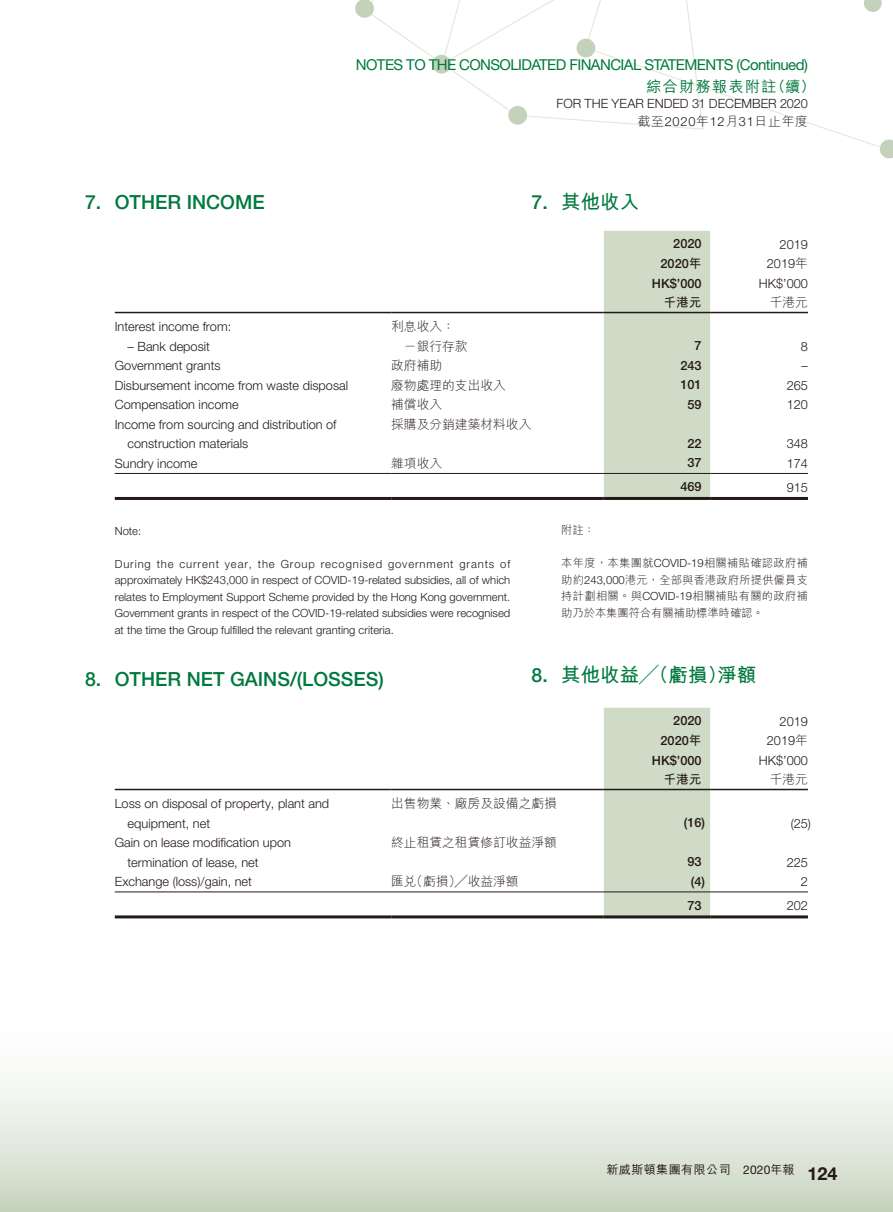
<style>
.page{position:relative;width:893px;height:1212px;background:#fff}
.page>*{position:absolute;margin:0;border:0;box-sizing:border-box;transform-origin:0 0}
.t1{font:500 19.5px "Helvetica Neue LT Std";color:#00793e}
.t2{font:700 19.5px "M Hei HK";color:#00793e}
.t3{font:700 18px "Helvetica Neue LT Std";color:#231916}
.t4{font:15px "Helvetica Neue LT Std";letter-spacing:-.04em;color:#00793e}
.t5{font:500 15px "M Hei HK";letter-spacing:.095em;color:#00793e}
.t6{font:300 12.75px/19.5px "Helvetica Neue LT Std";color:#231916}
.t7{font:300 12.75px "M Hei HK";color:#231916}
.t8{font:500 12.75px "Helvetica Neue LT Std";color:#231916}
.t9{font:700 12.75px "M Hei HK";color:#231916}
.t10{font:500 12px "M Hei HK";letter-spacing:.04em;color:#231916}
.t11{font:12px "Helvetica Neue LT Std";color:#231916}
.t12{font:300 11.25px/16.5px "Helvetica Neue LT Std";color:#231916}
.t13{font:300 11.25px/16.5px "M Hei HK";letter-spacing:.015em;color:#231916;text-align:justify}
.t14{font:300 11.25px "Helvetica Neue LT Std";letter-spacing:.075em;color:#231916}
.s1{font-family:"Helvetica Neue LT Std"}
.s2{font-family:"M Hei HK";font-weight:700}
.s3{font-family:"M Hei HK"}
.s4{font-family:"M Hei HK";font-weight:500}
</style>
<div class="page">
<svg style="left:386px;top:0;width:318px;height:130px"></svg>
<img style="left:496px;top:94px;width:43px;height:36px">
<svg style="left:508px;top:105px;width:20px;height:20px"></svg>
<img style="left:420px;top:43px;width:44px;height:43px">
<svg style="left:432px;top:54px;width:20px;height:20px"></svg>
<img style="left:564px;top:26px;width:44px;height:44px">
<svg style="left:576px;top:38px;width:20px;height:20px"></svg>
<img style="left:374px;top:16px;width:12px;height:9px">
<svg style="left:355px;top:0;width:19px;height:18px"></svg>
<svg style="left:841px;top:0;width:52px;height:159px"></svg>
<div style="left:0;top:962px;width:893px;height:250px;background:linear-gradient(to bottom,#fff,#d1dcc9)"></div>
<div style="left:604px;top:231px;width:106px;height:266px;background:#cfdac7"></div>
<hr style="left:115px;top:312px;width:276px;height:1px;background:#231916">
<hr style="left:391px;top:312px;width:213px;height:1px;background:#231916">
<hr style="left:604px;top:312px;width:106px;height:1px;background:#231916">
<hr style="left:710px;top:312px;width:98px;height:1px;background:#231916">
<hr style="left:115px;top:473px;width:276px;height:1px;background:#231916">
<hr style="left:391px;top:473px;width:213px;height:1px;background:#231916">
<hr style="left:604px;top:473px;width:106px;height:1px;background:#231916">
<hr style="left:710px;top:473px;width:98px;height:1px;background:#231916">
<hr style="left:115px;top:497px;width:276px;height:3px;background:#231916">
<hr style="left:391px;top:497px;width:213px;height:3px;background:#231916">
<hr style="left:604px;top:497px;width:106px;height:3px;background:#231916">
<hr style="left:710px;top:497px;width:98px;height:3px;background:#231916">
<div style="left:604px;top:708px;width:106px;height:207px;background:#cfdac7"></div>
<hr style="left:115px;top:789px;width:276px;height:1px;background:#231916">
<hr style="left:391px;top:789px;width:213px;height:1px;background:#231916">
<hr style="left:604px;top:789px;width:106px;height:1px;background:#231916">
<hr style="left:710px;top:789px;width:98px;height:1px;background:#231916">
<hr style="left:115px;top:891px;width:276px;height:1px;background:#231916">
<hr style="left:391px;top:891px;width:213px;height:1px;background:#231916">
<hr style="left:604px;top:891px;width:106px;height:1px;background:#231916">
<hr style="left:710px;top:891px;width:98px;height:1px;background:#231916">
<hr style="left:115px;top:915px;width:276px;height:3px;background:#231916">
<hr style="left:391px;top:915px;width:213px;height:3px;background:#231916">
<hr style="left:604px;top:915px;width:106px;height:3px;background:#231916">
<hr style="left:710px;top:915px;width:98px;height:3px;background:#231916">
<p class="t4" style="left:356px;top:56px;width:453px">NOTES TO THE CONSOLIDATED FINANCIAL STATEMENTS (Continued(</p>
<p class="t5" style="left:770px;top:75px;width:46px">（續(</p>
<p class="t5" style="left:646px;top:75px;width:131px">綜合財務報表附註</p>
<p class="t6" style="left:557px;top:93px;width:253px">FOR THE YEAR ENDED 31 DECEMBER 2020</p>
<p class="t7" style="left:638px;top:115px;width:172px">截至<span class="s1">2020</span>年<span class="s1">12</span>月<span class="s1">31</span>日止年度</p>
<h1 class="t1" style="left:85px;top:190px;width:18px">7.</h1>
<h1 class="t1" style="left:85px;top:667px;width:18px">8.</h1>
<h1 class="t1" style="left:115px;top:190px;width:151px">OTHER INCOME</h1>
<h1 class="t1" style="left:531px;top:190px;width:18px">7.</h1>
<p class="t6" style="left:115px;top:317px;width:118px">Interest income from:</p>
<p class="t7" style="left:391px;top:320px;width:65px">利息收入：</p>
<p class="t6" style="left:128px;top:336px;width:84px">– Bank deposit</p>
<p class="t7" style="left:404px;top:339px;width:65px">－銀行存款</p>
<p class="t6" style="left:115px;top:356px;width:107px">Government grants</p>
<p class="t7" style="left:391px;top:359px;width:52px">政府補助</p>
<p class="t6" style="left:115px;top:375px;width:235px">Disbursement income from waste disposal</p>
<p class="t7" style="left:391px;top:378px;width:116px">廢物處理的支出收入</p>
<p class="t6" style="left:115px;top:395px;width:125px">Compensation income</p>
<p class="t6" style="left:115px;top:414px;width:223px">Income from sourcing and distribution of</p>
<p class="t6" style="left:128px;top:434px;width:122px">construction materials</p>
<p class="t7" style="left:391px;top:398px;width:52px">補償收入</p>
<p class="t7" style="left:391px;top:417px;width:142px">採購及分銷建築材料收入</p>
<p class="t6" style="left:115px;top:453px;width:84px">Sundry income</p>
<p class="t7" style="left:391px;top:456px;width:52px">雜項收入</p>
<p class="t12" style="left:115px;top:522px;width:28px">Note:</p>
<p class="t12" style="left:281px;top:555px;width:36px">Group</p>
<p class="t12" style="left:115px;top:555px;width:397px">During<br>approximately HK$243,000 in respect of COVID-19-related subsidies, all of which relates to Employment Support Scheme provided by the Hong Kong government.<br>Government grants in respect of the COVID-19-related subsidies were recognised at the time the Group fulfilled the relevant granting criteria.</p>
<h1 class="t1" style="left:115px;top:667px;width:271px">OTHER NET GAINS (/ LOSSES(</h1>
<p class="t12" style="left:157px;top:555px;width:18px">the</p>
<p class="t12" style="left:258px;top:555px;width:18px">the</p>
<p class="t14" style="left:321px;top:557px;width:63px">recognised</p>
<p class="t12" style="left:500px;top:555px;width:12px">of</p>
<p class="t14" style="left:180px;top:557px;width:41px">current</p>
<p class="t14" style="left:388px;top:557px;width:67px">government</p>
<p class="t12" style="left:459px;top:555px;width:36px">grants</p>
<p class="t12" style="left:225px;top:555px;width:29px">year,</p>
<h1 class="t1" style="left:531px;top:664px;width:18px">8.</h1>
<h1 class="t2" style="left:561px;top:187px;width:79px">其他收入</h1>
<p class="t8" style="left:673px;top:236px;width:30px">2020</p>
<p class="t8" style="left:660px;top:256px;width:43px">2020<span class="s2">年</span></p>
<p class="t8" style="left:652px;top:275px;width:51px">HK ’$ 000</p>
<p class="t9" style="left:663px;top:293px;width:40px">千港元</p>
<p class="t8" style="left:694px;top:338px;width:9px">7</p>
<p class="t8" style="left:680px;top:357px;width:23px">243</p>
<p class="t8" style="left:680px;top:377px;width:23px">101</p>
<p class="t8" style="left:687px;top:396px;width:16px">59</p>
<p class="t8" style="left:687px;top:435px;width:16px">22</p>
<p class="t8" style="left:687px;top:455px;width:16px">37</p>
<p class="t8" style="left:680px;top:479px;width:23px">469</p>
<p class="t6" style="left:780px;top:234px;width:30px">2019</p>
<p class="t6" style="left:767px;top:254px;width:43px">2019<span class="s3">年</span></p>
<p class="t6" style="left:759px;top:273px;width:51px">HK ‘$ 000</p>
<p class="t7" style="left:770px;top:296px;width:40px">千港元</p>
<p class="t6" style="left:801px;top:336px;width:9px">8</p>
<p class="t6" style="left:802px;top:356px;width:8px">–</p>
<p class="t6" style="left:787px;top:375px;width:23px">265</p>
<p class="t6" style="left:787px;top:395px;width:23px">120</p>
<p class="t6" style="left:787px;top:434px;width:23px">348</p>
<p class="t6" style="left:787px;top:453px;width:23px">174</p>
<p class="t6" style="left:787px;top:477px;width:23px">915</p>
<p class="t13" style="left:561px;top:522px;width:35px">附註：</p>
<p class="t13" style="left:561px;top:555px;width:248px">本年度，本集團就<span class="s1">COVID-19</span>相關補貼確認政府補助約<span class="s1">243,000</span>港元，全部與香港政府所提供僱員支持計劃相關。與<span class="s1">COVID-19</span>相關補貼有關的政府補助乃於本集團符合有關補助標準時確認。</p>
<h1 class="t2" style="left:561px;top:661px;width:167px">其他收益╱（虧損）</h1>
<h1 class="t2" style="left:717px;top:661px;width:40px">淨額</h1>
<p class="t8" style="left:673px;top:713px;width:30px">2020</p>
<p class="t8" style="left:660px;top:733px;width:43px">2020<span class="s2">年</span></p>
<p class="t6" style="left:780px;top:711px;width:30px">2019</p>
<p class="t6" style="left:767px;top:730px;width:43px">2019<span class="s3">年</span></p>
<p class="t8" style="left:652px;top:752px;width:51px">HK ’$ 000</p>
<p class="t9" style="left:663px;top:770px;width:40px">千港元</p>
<p class="t6" style="left:759px;top:750px;width:51px">HK ‘$ 000</p>
<p class="t7" style="left:770px;top:773px;width:40px">千港元</p>
<p class="t6" style="left:128px;top:793px;width:203px;text-indent:-13px">Loss on disposal of property, plant and equipment, net</p>
<p class="t7" style="left:391px;top:797px;width:167px">出售物業、廠房及設備之虧損</p>
<p class="t6" style="left:128px;top:832px;width:165px;text-indent:-13px">Gain on lease modification upon termination of lease, net</p>
<p class="t7" style="left:391px;top:836px;width:167px">終止租賃之租賃修訂收益淨額</p>
<p class="t6" style="left:115px;top:871px;width:139px">Exchange (loss /) gain, net</p>
<p class="t7" style="left:410px;top:875px;width:110px">（虧損）╱收益淨額</p>
<p class="t7" style="left:391px;top:875px;width:27px">匯兌</p>
<p class="t8" style="left:684px;top:815px;width:23px">)16(</p>
<p class="t6" style="left:791px;top:813px;width:22px">)25(</p>
<p class="t8" style="left:687px;top:854px;width:16px">93</p>
<p class="t6" style="left:787px;top:852px;width:23px">225</p>
<p class="t8" style="left:691px;top:873px;width:16px">(4)</p>
<p class="t6" style="left:801px;top:871px;width:9px">2</p>
<p class="t8" style="left:687px;top:897px;width:16px">73</p>
<p class="t6" style="left:787px;top:895px;width:23px">202</p>
<p class="t11" style="left:743px;top:1162px;width:53px">2020<span class="s4">年報</span></p>
<p class="t10" style="left:606px;top:1161px;width:126px">新威斯頓集團有限公司</p>
<h2 class="t3" style="left:807px;top:1162px;width:32px">124</h2>
</div>
